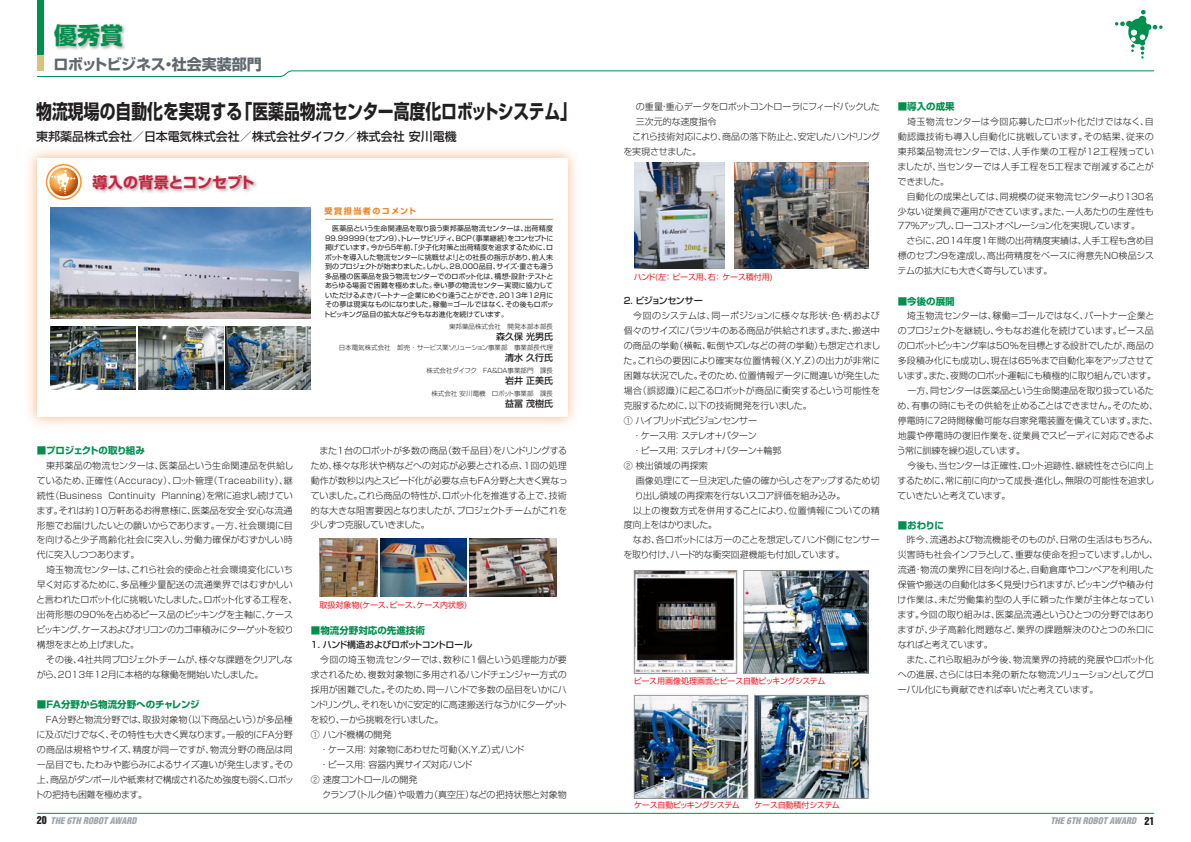
<style>
.page{position:relative;width:1191px;height:842px;background:#fff}
.page>*{position:absolute;margin:0;border:0;box-sizing:border-box;transform-origin:0 0}
.t1{font:700 23px "Shin Go Pr 6 N";color:#008f4d}
.t2{font:700 20px "Shin Go Pr 6 N";color:#231f20;scale:.79 1}
.t3{font:700 15px "Shin Go Pr 6 N";letter-spacing:-.005em;color:#5f696f}
.t4{font:700 15px "Shin Go Pr 6 N";color:#c8233f}
.t5{font:500 12px "Shin Go Pr 6 N";color:#231f20}
.t6{font:700 9.5px "Shin Go Pr 6 N";color:#008f4d}
.t7{font:700 9.5px "Shin Go Pr 6 N";letter-spacing:-.04em;color:#008f4d}
.t8{font:300 9px/14.9px "Shin Go Pr 6 N";letter-spacing:-.015em;color:#231f20}
.t9{font:300 9px "Shin Go Pr 6 N";letter-spacing:-.035em;color:#231f20}
.t10{font:300 9px "Shin Go Pr 6 N";letter-spacing:.01em;color:#231f20}
.t11{font:300 9px "Shin Go Pr 6 N";letter-spacing:.02em;color:#231f20}
.t12{font:300 9px "Shin Go Pr 6 N";letter-spacing:.015em;color:#231f20}
.t13{font:300 9px "Shin Go Pr 6 N";letter-spacing:-.045em;color:#231f20}
.t14{font:500 9px "Shin Go Pr 6 N";letter-spacing:-.03em;color:#231f20}
.t15{font:italic 900 condensed 9px "Helvetica";color:#9da5ab}
.t16{font:300 9px "Shin Go Pr 6 N";letter-spacing:-.04em;color:#231f20}
.t17{font:300 9px "Shin Go Pr 6 N";letter-spacing:-.055em;color:#231f20}
.t18{font:300 9px "Shin Go Pr 6 N";letter-spacing:-.065em;color:#231f20}
.t19{font:500 9px "Shin Go Pr 6 N";letter-spacing:-.055em;color:#231f20}
.t20{font:8px "Shin Go Pr 6 N";letter-spacing:-.03em;color:#ee1d23}
.t21{font:8px "Shin Go Pr 6 N";letter-spacing:-.055em;color:#ee1d23}
.t22{font:700 8px "Shin Go Pr 6 N";letter-spacing:.2em;color:#f58220}
.t23{font:7px/9.5px "Shin Go Pr 6 N";letter-spacing:-.01em;color:#231f20;text-align:justify}
.t24{font:300 6.5px "Shin Go Pr 6 N";color:#231f20}
.s1{font-family:"Helvetica Inserat";font-weight:400;font-style:normal;font-stretch:normal;font-size:10px;color:#231f20}
</style>
<div class="page">
<img style="left:380px;top:538px;width:87px;height:59px">
<img style="left:320px;top:538px;width:57px;height:59px">
<img style="left:469px;top:538px;width:87px;height:59px">
<img style="left:634px;top:163px;width:91px;height:106px">
<img style="left:735px;top:163px;width:133px;height:106px">
<img style="left:636px;top:572px;width:99px;height:100px">
<div style="left:634px;top:570px;width:103px;height:104px;border:1px solid #939598"></div>
<img style="left:745px;top:572px;width:121px;height:100px">
<div style="left:743px;top:570px;width:125px;height:104px;border:1px solid #939598"></div>
<img style="left:636px;top:697px;width:110px;height:99px">
<div style="left:634px;top:695px;width:114px;height:103px;border:1px solid #939598"></div>
<img style="left:756px;top:697px;width:110px;height:99px">
<div style="left:754px;top:695px;width:114px;height:103px;border:1px solid #939598"></div>
<hr style="left:37px;top:813px;width:1117px;height:1px;background:#008f4d">
<div style="left:37px;top:0;width:6px;height:71px;background:#008f4d"></div>
<div style="left:37px;top:56px;width:6px;height:15px;background:#dbc27c"></div>
<svg style="left:1115px;top:10px;width:47px;height:49px"></svg>
<svg style="left:36px;top:70px;width:1118px;height:7px"></svg>
<img style="left:92px;top:175px;width:165px;height:18px">
<svg style="left:49px;top:168px;width:29px;height:28px"></svg>
<svg style="left:51px;top:170px;width:24px;height:24px"></svg>
<div style="left:46px;top:164px;width:36px;height:36px;border:2px solid #f79332;border-radius:50%"></div>
<img style="left:54px;top:23px;width:71px;height:27px">
<hr style="left:325px;top:219px;width:228px;height:1px;background:#f58220">
<img style="left:50px;top:326px;width:85px;height:64px">
<img style="left:138px;top:326px;width:85px;height:64px">
<img style="left:226px;top:326px;width:85px;height:64px">
<img style="left:51px;top:207px;width:260px;height:112px">
<p class="t1" style="left:54px;top:17px;width:71px">優秀賞</p>
<p class="t3" style="left:53px;top:52px;width:210px">ロボットビジネス・社会実装部門</p>
<p class="t2" style="left:36px;top:96px;width:685px">物流現場の自動化を実現する「医薬品物流センター高度化ロボットシステム」</p>
<p class="t5" style="left:36px;top:127px;width:422px">東邦薬品株式会社／日本電気株式会社／株式会社ダイフク／株式会社 安川電機</p>
<p class="t4" style="left:93px;top:170px;width:163px">導入の背景とコンセプト</p>
<p class="t7" style="left:37px;top:443px;width:110px">■プロジェクトの取り組み</p>
<p class="t8" style="left:36px;top:457px;width:262px">　東邦薬品の物流センターは、医薬品という生命関連品を供給しているため、正確性（Accuracy）、ロット管理（Traceability）、継続性（Business Continuity Planning）を常に追求し続けています。それは約10万軒あるお得意様に、医薬品を安全・安心な流通形態でお届けしたいとの願いからであります。一方、社会環境に目を向けると少子高齢化社会に突入し、労働力確保がむずかしい時代に突入しつつあります。<br>　埼玉物流センターは、これら社会的使命と社会環境変化にいち早く対応するために、多品種少量配送の流通業界ではむずかしいと言われたロボット化に挑戦いたしました。ロボット化する工程を、出荷形態の90%を占めるピース品のピッキングを主軸に、ケースピッキング、ケースおよびオリコンのカゴ車積みにターゲットを絞り構想をまとめ上げました。<br>　その後、４社共同プロジェクトチームが、様々な課題をクリアしながら、2013年12月に本格的な稼働を開始いたしました。</p>
<p class="t6" style="left:37px;top:697px;width:164px">■FA分野から物流分野へのチャレンジ</p>
<p class="t8" style="left:35px;top:711px;width:260px;text-align:justify">　ＦＡ分野と物流分野では、取扱対象物（以下商品という）が多品種に及ぶだけでなく、その特性も大きく異なります。一般的にＦＡ分野の商品は規格やサイズ、精度が同一ですが、物流分野の商品は同一品目でも、たわみや膨らみによるサイズ違いが発生します。その上、商品がダンボールや紙素材で構成されるため強度も弱く、ロボットの把持も困難を極めます。</p>
<p class="t22" style="left:324px;top:204px;width:93px">受賞担当者のコメント</p>
<p class="t23" style="left:323px;top:224px;width:232px;text-indent:9px">医薬品という生命関連品を取り扱う東邦薬品物流センターは、出荷精度99.99999（セブン９）、トレーサビリティ、BCP（事業継続）をコンセプトに掲げています。今から５年前、「少子化対策と出荷精度を追求するために、ロボットを導入した物流センターに挑戦せよ！」との社長の指示があり、前人未到のプロジェクトが始まりました。しかし、28,000品目、サイズ・重さも違う多品種の医薬品を扱う物流センターでのロボット化は、構想・設計・テストとあらゆる場面で困難を極めました。幸い夢の物流センター実現に協力していただけるよきパートナー企業にめぐり逢うことができ、2013年12月にその夢は現実なものになりました。稼働＝ゴールではなく、その後もロボットピッキング品目の拡大など今もなお進化を続けています。</p>
<p class="t24" style="left:449px;top:321px;width:105px">東邦薬品株式会社　開発本部本部長</p>
<p class="t14" style="left:496px;top:329px;width:58px">森久保 光男氏</p>
<p class="t24" style="left:339px;top:342px;width:216px">日本電気株式会社　卸売・サービス業ソリューション事業部　事業部長代理</p>
<p class="t14" style="left:505px;top:350px;width:49px">清水 久行氏</p>
<p class="t24" style="left:426px;top:365px;width:128px">株式会社ダイフク　FA&amp;DA事業部門　課長</p>
<p class="t14" style="left:505px;top:373px;width:49px">岩井 正美氏</p>
<p class="t24" style="left:431px;top:388px;width:123px">株式会社 安川電機　ロボット事業部　課長</p>
<p class="t14" style="left:505px;top:396px;width:49px">益冨 茂樹氏</p>
<p class="t8" style="left:311px;top:442px;width:258px;text-align:justify">　また1台のロボットが多数の商品（数千品目）をハンドリングするため、様々な形状や柄などへの対応が必要とされる点、1回の処理動作が数秒以内とスピード化が必要な点もＦＡ分野と大きく異なっていました。これら商品の特性が、ロボット化を推進する上で、技術的な大きな阻害要因となりましたが、プロジェクトチームがこれを少しずつ克服していきました。</p>
<p class="t20" style="left:319px;top:598px;width:149px">取扱対象物(ケース、ピース、ケース内状態)</p>
<p class="t6" style="left:311px;top:622px;width:115px">■物流分野対応の先進技術</p>
<p class="t14" style="left:311px;top:637px;width:163px">1. ハンド構造およびロボットコントロール</p>
<p class="t12" style="left:311px;top:652px;width:257px">　今回の埼玉物流センターでは、数秒に1個という処理能力が要</p>
<p class="t8" style="left:311px;top:666px;width:257px">求されるため、複数対象物に多用されるハンドチェンジャー方式の</p>
<p class="t8" style="left:311px;top:681px;width:258px">採用が困難でした。そのため、同一ハンドで多数の品目をいかにハ</p>
<p class="t9" style="left:310px;top:697px;width:258px">ンドリングし、それをいかに安定的に高速搬送行なうかにターゲット</p>
<p class="t9" style="left:310px;top:712px;width:134px">を絞り、一から挑戦を行いました。</p>
<p class="t8" style="left:311px;top:726px;width:82px">① ハンド機構の開発</p>
<p class="t8" style="left:319px;top:741px;width:206px">・ケース用：対象物にあわせた可動（Ｘ，Ｙ，Ｚ）式ハンド</p>
<p class="t8" style="left:319px;top:756px;width:154px">・ピース用：容器内異サイズ対応ハンド</p>
<p class="t8" style="left:311px;top:771px;width:108px">② 速度コントロールの開発</p>
<p class="t8" style="left:322px;top:786px;width:246px">クランプ（トルク値）や吸着力（真空圧）などの把持状態と対象物</p>
<p class="t17" style="left:636px;top:99px;width:246px">の重量・重心データをロボットコントローラにフィードバックした</p>
<p class="t8" style="left:636px;top:113px;width:82px">三次元的な速度指令</p>
<p class="t16" style="left:624px;top:129px;width:258px">　これら技術対応により、商品の落下防止と、安定したハンドリング</p>
<p class="t8" style="left:623px;top:143px;width:79px">を実現させました。</p>
<p class="t20" style="left:634px;top:270px;width:140px">ハンド(左： ピース用、右： ケース積付用)</p>
<p class="t19" style="left:624px;top:293px;width:80px">2. ビジョンセンサー</p>
<p class="t10" style="left:624px;top:308px;width:258px">　今回のシステムは、同一ポジションに様々な形状・色・柄および</p>
<p class="t8" style="left:624px;top:322px;width:257px">個々のサイズにバラツキのある商品が供給されます。また、搬送中</p>
<p class="t11" style="left:624px;top:338px;width:258px">の商品の挙動（横転、転倒やズレなどの荷の挙動）も想定されまし</p>
<p class="t11" style="left:623px;top:353px;width:258px">た。これらの要因により確実な位置情報（Ｘ，Ｙ，Ｚ）の出力が非常に</p>
<p class="t8" style="left:624px;top:367px;width:258px">困難な状況でした。そのため、位置情報データに間違いが発生した</p>
<p class="t8" style="left:624px;top:382px;width:258px">場合（誤認識）に起こるロボットが商品に衝突するという可能性を</p>
<p class="t8" style="left:624px;top:397px;width:189px">克服するために、以下の技術開発を行いました。</p>
<p class="t18" style="left:624px;top:413px;width:135px">① ハイブリッド式ビジョンセンサー</p>
<p class="t9" style="left:632px;top:428px;width:126px">・ケース用：ステレオ＋パターン</p>
<p class="t9" style="left:632px;top:443px;width:151px">・ピース用：ステレオ＋パターン＋輪郭</p>
<p class="t8" style="left:624px;top:457px;width:85px">② 検出領域の再探索</p>
<p class="t8" style="left:636px;top:472px;width:245px">画像処理にて一旦決定した値の確からしさをアップするため切</p>
<p class="t8" style="left:635px;top:487px;width:212px">り出し領域の再探索を行ないスコア評価を組み込み。</p>
<p class="t12" style="left:624px;top:503px;width:257px">　以上の複数方式を併用することにより、位置情報についての精</p>
<p class="t13" style="left:624px;top:518px;width:95px">度向上をはかりました。</p>
<p class="t8" style="left:624px;top:532px;width:257px">　なお、各ロボットには万一のことを想定してハンド側にセンサー</p>
<p class="t8" style="left:623px;top:547px;width:222px">を取り付け、ハード的な衝突回避機能も付加しています。</p>
<p class="t20" style="left:633px;top:675px;width:193px">ピース用画像処理画面とピース自動ピッキングシステム</p>
<p class="t6" style="left:897px;top:99px;width:58px">■導入の成果</p>
<p class="t8" style="left:896px;top:113px;width:259px;text-indent:11px">埼玉物流センターは今回応募したロボット化だけではなく、自動認識技術も導入し自動化に挑戦しています。その結果、従来の東邦薬品物流センターでは、人手作業の工程が１２工程残っていましたが、当センターでは人手工程を５工程まで削減することができました。<br>　自動化の成果としては、同規模の従来物流センターより１３０名少ない従業員で運用ができています。また、一人あたりの生産性も<br>７７％アップし、ローコストオペレーション化を実現しています。<br>　さらに、2014年度１年間の出荷精度実績は、人手工程も含め目標のセブン９を達成し、高出荷精度をベースに得意先NO検品システムの拡大にも大きく寄与しています。</p>
<p class="t6" style="left:897px;top:293px;width:58px">■今後の展開</p>
<p class="t8" style="left:897px;top:307px;width:258px">　埼玉物流センターは、稼働＝ゴールではなく、パートナー企業と</p>
<p class="t8" style="left:897px;top:322px;width:257px">のプロジェクトを継続し、今もなお進化を続けています。ピース品</p>
<p class="t13" style="left:897px;top:338px;width:257px">のロボットピッキング率は50%を目標とする設計でしたが、商品の</p>
<p class="t8" style="left:897px;top:352px;width:258px">多段積み化にも成功し、現在は65%まで自動化率をアップさせて</p>
<p class="t9" style="left:897px;top:368px;width:260px">います。また、夜間のロボット運転にも積極的に取り組んでいます。</p>
<p class="t8" style="left:907px;top:382px;width:248px">一方、同センターは医薬品という生命関連品を取り扱っているた</p>
<p class="t8" style="left:897px;top:397px;width:262px">め、有事の時にもその供給を止めることはできません。そのため、</p>
<p class="t10" style="left:897px;top:413px;width:262px">停電時に72時間稼働可能な自家発電装置を備えています。また、</p>
<p class="t10" style="left:897px;top:428px;width:258px">地震や停電時の復旧作業を、従業員でスピーディに対応できるよ</p>
<p class="t9" style="left:897px;top:443px;width:130px">う常に訓練を繰り返しています。</p>
<p class="t8" style="left:907px;top:457px;width:248px">今後も、当センターは正確性、ロット追跡性、継続性をさらに向上</p>
<p class="t8" style="left:897px;top:472px;width:258px">するために、常に前に向かって成長・進化し、無限の可能性を追求し</p>
<p class="t9" style="left:897px;top:488px;width:114px">ていきたいと考えています。</p>
<p class="t6" style="left:897px;top:518px;width:48px">■おわりに</p>
<p class="t8" style="left:897px;top:532px;width:262px">　昨今、流通および物流機能そのものが、日常の生活はもちろん、災害時も社会インフラとして、重要な使命を担っています。しかし、流通・物流の業界に目を向けると、自動倉庫やコンベアを利用した保管や搬送の自動化は多く見受けられますが、ピッキングや積み付け作業は、未だ労働集約型の人手に頼った作業が主体となっています。今回の取り組みは、医薬品流通というひとつの分野ではありますが、少子高齢化問題など、業界の課題解決のひとつの糸口になればと考えています。<br>　また、これら取組みが今後、物流業界の持続的発展やロボット化への進展、さらには日本発の新たな物流ソリューションとしてグローバル化にも貢献できれば幸いだと考えています。</p>
<p class="t21" style="left:634px;top:798px;width:107px">ケース自動ピッキングシステム</p>
<p class="t20" style="left:754px;top:798px;width:87px">ケース自動積付システム</p>
<p class="t15" style="left:37px;top:815px;width:101px"><span class="s1">20</span> THE 6TH ROBOT AWARD</p>
<p class="t15" style="left:1050px;top:815px;width:106px">THE 6TH ROBOT AWARD <span class="s1">21</span></p>
</div>
